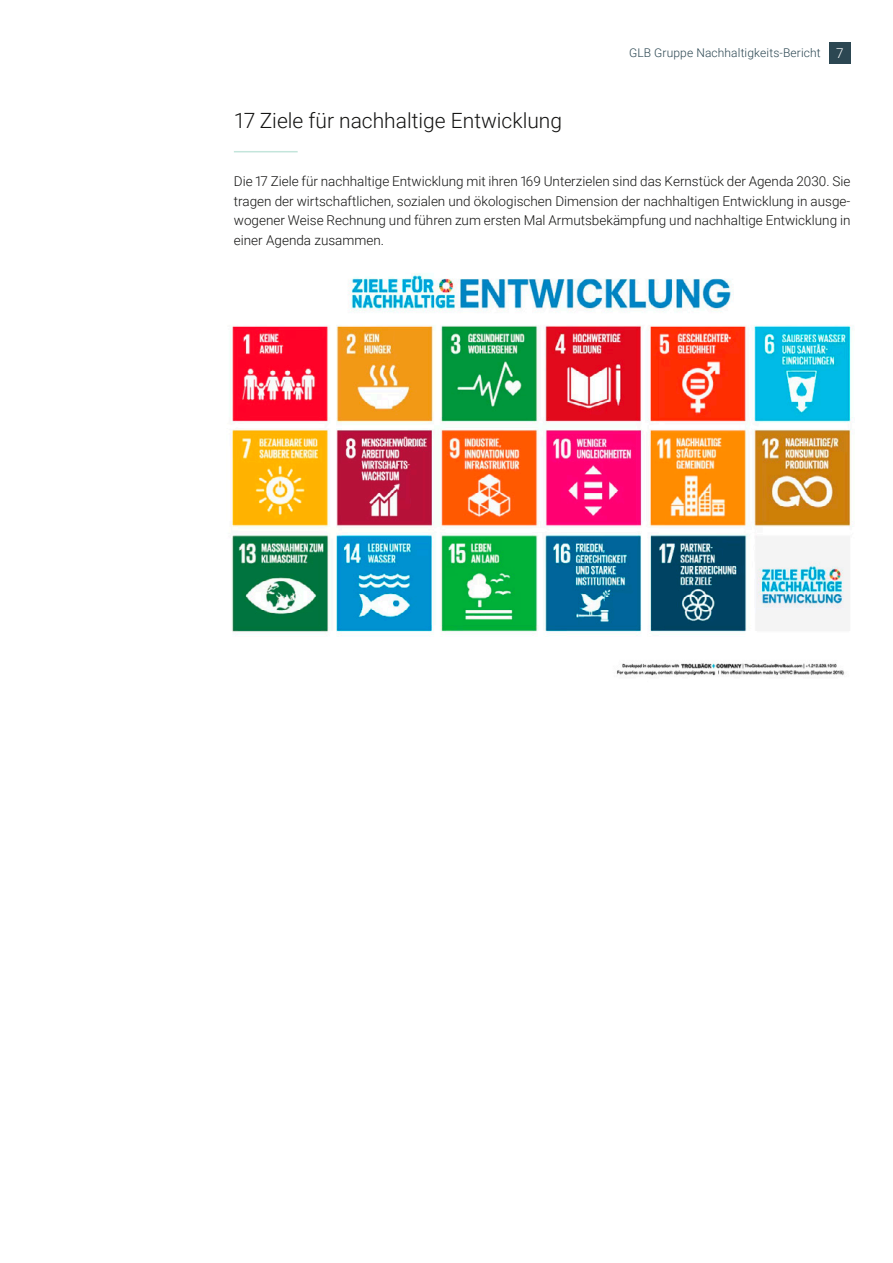
<style>
.page{position:relative;width:893px;height:1263px;background:#fff}
.page>*{position:absolute;margin:0;border:0;box-sizing:border-box;transform-origin:0 0}
.t1{font:300 21px "Roboto";color:#131312}
.t2{font:300 13.5px/19.5px "Roboto";color:#131312;text-align:justify}
.t3{font:300 12px "Roboto";letter-spacing:.01em;color:#2c4752}
.s1{font-size:13.5px;color:#fff}
</style>
<div class="page">
<div style="left:829px;top:43px;width:21px;height:21px;background:#2c4752"></div>
<img style="left:232px;top:273px;width:622px;height:403px">
<hr style="left:234px;top:151px;width:64px;height:1px;background:#c3e5db">
<h1 class="t1" style="left:234px;top:105px;width:330px">17 Ziele für nachhaltige Entwicklung</h1>
<p class="t3" style="left:629px;top:45px;width:216px">GLB Gruppe Nachhaltigkeits-Bericht <span class="s1">7</span></p>
<p class="t2" style="left:234px;top:171px;width:618px">Die 17 Ziele für nachhaltige Entwicklung mit ihren 169 Unterzielen sind das Kernstück der Agenda 2030. Sie tragen der wirtschaftlichen, sozialen und ökologischen Dimension der nachhaltigen Entwicklung in ausge&shy;wogener Weise Rechnung und führen zum ersten Mal Armutsbekämpfung und nachhaltige Entwicklung in einer Agenda zusammen.</p>
</div>
